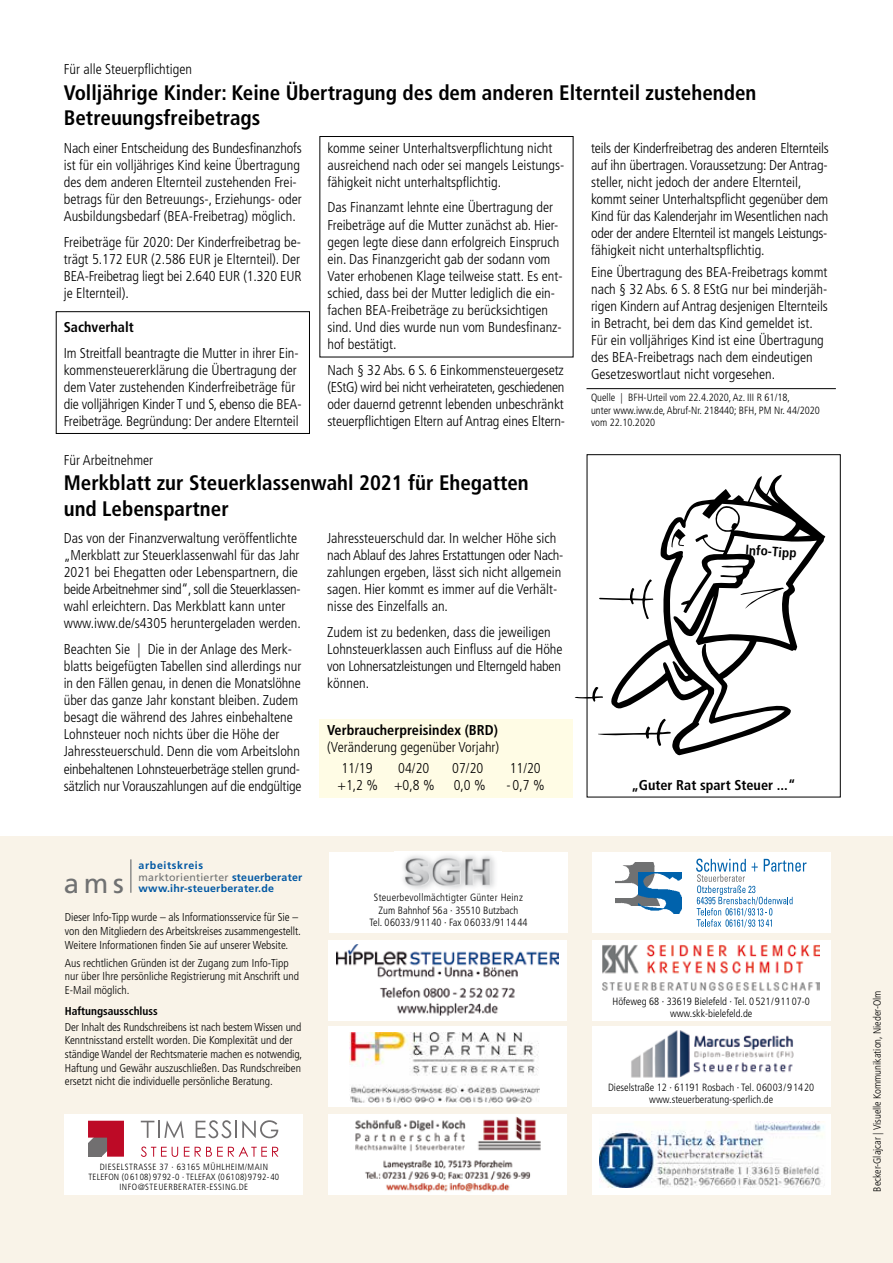
<style>
.page{position:relative;width:893px;height:1263px;background:#fff}
.page>*{position:absolute;margin:0;border:0;box-sizing:border-box;transform-origin:0 0}
.t1{font:27.75px "Frutiger";color:#707172}
.t2{font:700 condensed 21px/25.2px "Frutiger";color:#000}
.t3{font:300 condensed 14.25px/17.1px "Frutiger";color:#000}
.t4{font:700 condensed 14.25px "Frutiger";color:#000}
.t5{font:700 condensed 13.5px "Frutiger";color:#000}
.t6{font:300 condensed 11.4px/13.6px "Frutiger";color:#000}
.t7{font:700 condensed 11.4px "Frutiger";color:#000}
.t8{font:700 10.65px/11.4px "Frutiger";letter-spacing:.025em;color:#0057a3}
.t9{font:300 condensed 10.5px/12px "Frutiger";color:#000;text-align:center}
.t10{font:300 condensed 10.5px/12.6px "Frutiger";letter-spacing:.025em;color:#000;text-align:center}
.t11{font:300 condensed 9px/9.8px "Frutiger";letter-spacing:.05em;color:#000;text-align:center}
.s1{font-weight:400;color:#707172}
</style>
<div class="page">
<div style="left:0;top:836px;width:893px;height:427px;background:#f9f3e8"></div>
<div style="left:592px;top:1026px;width:238px;height:81px;background:#fff"></div>
<div style="left:592px;top:852px;width:238px;height:81px;background:#fff"></div>
<div style="left:329px;top:852px;width:238px;height:81px;background:#fff"></div>
<div style="left:65px;top:1114px;width:238px;height:80px;background:#fff"></div>
<div style="left:328px;top:1114px;width:239px;height:80px;background:#fff"></div>
<div style="left:328px;top:1026px;width:239px;height:81px;background:#fff"></div>
<div style="left:592px;top:1114px;width:238px;height:80px;background:#fff"></div>
<div style="left:328px;top:940px;width:239px;height:81px;background:#fff"></div>
<img style="left:599px;top:1121px;width:226px;height:66px">
<div style="left:592px;top:940px;width:238px;height:81px;background:#fff"></div>
<img style="left:349px;top:1032px;width:191px;height:70px">
<img style="left:403px;top:855px;width:92px;height:35px">
<img style="left:616px;top:862px;width:43px;height:43px">
<img style="left:639px;top:873px;width:43px;height:40px">
<svg style="left:696px;top:858px;width:110px;height:69px"></svg>
<hr style="left:130px;top:859px;width:1px;height:34px;background:#707172">
<svg style="left:141px;top:1146px;width:37px;height:11px"></svg>
<svg style="left:184px;top:1147px;width:94px;height:10px"></svg>
<svg style="left:88px;top:1121px;width:36px;height:36px"></svg>
<div style="left:88px;top:1143px;width:14px;height:14px;background:#716f70"></div>
<svg style="left:196px;top:1120px;width:82px;height:18px"></svg>
<svg style="left:141px;top:1121px;width:43px;height:17px"></svg>
<img style="left:337px;top:944px;width:221px;height:72px">
<img style="left:631px;top:1030px;width:163px;height:48px">
<img style="left:355px;top:1117px;width:186px;height:75px">
<img style="left:602px;top:944px;width:217px;height:47px">
<hr style="left:586px;top:388px;width:250px;height:1px;background:#000">
<div style="left:319px;top:719px;width:254px;height:78px;background:#fffce5"></div>
<div style="left:56px;top:311px;width:254px;height:123px;border:1px solid #000"></div>
<svg style="left:673px;top:475px;width:153px;height:280px"></svg>
<svg style="left:575px;top:488px;width:242px;height:261px"></svg>
<p class="t3" style="left:64px;top:61px;width:130px">Für alle Steuerpflichtigen</p>
<h2 class="t2" style="left:64px;top:80px;width:694px">Volljährige Kinder: Keine Übertragung des dem anderen Elternteil zustehenden<br>Betreuungsfreibetrags</h2>
<p class="t3" style="left:64px;top:139px;width:240px">Nach einer Entscheidung des Bundesfinanzhofs ist für ein volljähriges Kind keine Übertragung des dem anderen Elternteil zustehenden Frei&shy;betrags für den Betreuungs-, Erziehungs- oder Ausbildungsbedarf (BEA-Freibetrag) möglich.</p>
<p class="t3" style="left:64px;top:233px;width:239px;text-align:justify">Freibeträge für 2020: Der Kinderfreibetrag be&shy;trägt 5.172 EUR (2.586 EUR je Elternteil). Der BEA-Freibetrag liegt bei 2.640 EUR (1.320 EUR je Elternteil).</p>
<p class="t4" style="left:64px;top:319px;width:71px">Sachverhalt</p>
<p class="t3" style="left:64px;top:344px;width:239px">Im Streitfall beantragte die Mutter in ihrer Ein&shy;kommensteuererklärung die Übertragung der dem Vater zustehenden Kinderfreibeträge für die volljährigen Kinder T und S, ebenso die BEA-Freibeträge. Begründung: Der andere Elternteil</p>
<p class="t3" style="left:327px;top:139px;width:238px">komme seiner Unterhaltsverpflichtung nicht ausreichend nach oder sei mangels Leistungs&shy;fähigkeit nicht unterhaltspflichtig.</p>
<p class="t3" style="left:327px;top:199px;width:237px">Das Finanzamt lehnte eine Übertragung der Freibeträge auf die Mutter zunächst ab. Hier&shy;gegen legte diese dann erfolgreich Einspruch ein. Das Finanzgericht gab der sodann vom Vater erhobenen Klage teilweise statt. Es ent&shy;schied, dass bei der Mutter lediglich die ein&shy;fachen BEA-Freibeträge zu berücksichtigen sind. Und dies wurde nun vom Bundesfinanz&shy;hof bestätigt.</p>
<p class="t3" style="left:327px;top:362px;width:239px;text-align:justify">Nach § 32 Abs. 6 S. 6 Einkommensteuergesetz (EStG) wird bei nicht verheirateten, geschiedenen oder dauernd getrennt lebenden unbeschränkt steuerpflichtigen Eltern auf Antrag eines Eltern-</p>
<p class="t3" style="left:591px;top:139px;width:239px">teils der Kinderfreibetrag des anderen Elternteils auf ihn übertragen. Voraussetzung: Der Antrag&shy;steller, nicht jedoch der andere Elternteil, kommt seiner Unterhaltspflicht gegenüber dem Kind für das Kalenderjahr im Wesentlichen nach oder der andere Elternteil ist mangels Leistungs&shy;fähigkeit nicht unterhaltspflichtig.</p>
<p class="t3" style="left:591px;top:263px;width:238px">Eine Übertragung des BEA-Freibetrags kommt nach § 32 Abs. 6 S. 8 EStG nur bei minderjäh&shy;rigen Kindern auf Antrag desjenigen Elternteils in Betracht, bei dem das Kind gemeldet ist.<br>Für ein volljähriges Kind ist eine Übertragung des BEA-Freibetrags nach dem eindeutigen Gesetzeswortlaut nicht vorgesehen.</p>
<p class="t9" style="left:591px;top:391px;width:230px;line-height:12.6px;text-align:left">Quelle | BFH-Urteil vom 22.4.2020, Az. III R 61/18,<br>unter www.iww.de, Abruf-Nr. 218440; BFH, PM Nr. 44/2020 vom 22.10.2020</p>
<p class="t3" style="left:64px;top:452px;width:91px">Für Arbeitnehmer</p>
<h2 class="t2" style="left:64px;top:470px;width:467px">Merkblatt zur Steuerklassenwahl 2021 für Ehegatten und Lebenspartner</h2>
<p class="t3" style="left:327px;top:529px;width:238px">Jahressteuerschuld dar. In welcher Höhe sich nach Ablauf des Jahres Erstattungen oder Nach&shy;zahlungen ergeben, lässt sich nicht allgemein sagen. Hier kommt es immer auf die Verhält&shy;nisse des Einzelfalls an.</p>
<p class="t3" style="left:327px;top:623px;width:237px">Zudem ist zu bedenken, dass die jeweiligen Lohnsteuerklassen auch Einfluss auf die Höhe von Lohnersatzleistungen und Elterngeld haben können.</p>
<p class="t4" style="left:327px;top:721px;width:172px">Verbraucherpreisindex (BRD)</p>
<p class="t3" style="left:341px;top:736px;width:159px;line-height:21.3px;text-indent:-14px">(Veränderung gegenüber Vorjahr)<br>11/19</p>
<p class="t3" style="left:64px;top:529px;width:239px">Das von der Finanzverwaltung veröffentlichte „Merkblatt zur Steuerklassenwahl für das Jahr 2021 bei Ehegatten oder Lebenspartnern, die beide Arbeitnehmer sind“, soll die Steuerklassen&shy;wahl erleichtern. Das Merkblatt kann unter www.iww.de/s4305 heruntergeladen werden.</p>
<p class="t3" style="left:64px;top:640px;width:239px">Beachten Sie | Die in der Anlage des Merk&shy;blatts beigefügten Tabellen sind allerdings nur in den Fällen genau, in denen die Monatslöhne über das ganze Jahr konstant bleiben. Zudem besagt die während des Jahres einbehaltene Lohnsteuer noch nichts über die Höhe der Jahressteuerschuld. Denn die vom Arbeitslohn einbehaltenen Lohnsteuerbeträge stellen grund&shy;sätzlich nur Vorauszahlungen auf die endgültige</p>
<p class="t5" style="left:746px;top:542px;width:53px;rotate:4deg">Info-Tipp</p>
<p class="t3" style="left:398px;top:760px;width:33px">04/20</p>
<p class="t3" style="left:452px;top:760px;width:33px">07/20</p>
<p class="t3" style="left:510px;top:760px;width:33px">11/20</p>
<p class="t3" style="left:337px;top:777px;width:99px">+1,2 % +0,8 %</p>
<p class="t3" style="left:454px;top:777px;width:34px">0,0 %</p>
<p class="t3" style="left:506px;top:777px;width:40px">- 0,7 %</p>
<p class="t4" style="left:631px;top:777px;width:165px">„Guter Rat spart Steuer ...“</p>
<h1 class="t1" style="left:64px;top:866px;width:62px">ams</h1>
<p class="t8" style="left:139px;top:860px;width:165px">arbeitskreis<br><span class="s1">marktorientierter</span> steuerberater www.ihr-steuerberater.de</p>
<p class="t6" style="left:65px;top:911px;width:238px">Dieser Info-Tipp wurde – als Informationsservice für Sie – von den Mitgliedern des Arbeitskreises zusammengestellt.<br>Weitere Informationen finden Sie auf unserer Website.</p>
<p class="t6" style="left:65px;top:956px;width:236px">Aus rechtlichen Gründen ist der Zugang zum Info-Tipp nur über Ihre persönliche Registrierung mit Anschrift und<br>E-Mail möglich.</p>
<p class="t7" style="left:65px;top:1004px;width:94px">Haftungsausschluss</p>
<p class="t6" style="left:65px;top:1020px;width:239px">Der Inhalt des Rundschreibens ist nach bestem Wissen und Kenntnisstand erstellt worden. Die Komplexität und der ständige Wandel der Rechtsmaterie machen es notwendig, Haftung und Gewähr auszuschließen. Das Rundschreiben ersetzt nicht die individuelle persönliche Beratung.</p>
<p class="t11" style="left:89px;top:1162px;width:192px">DIESELSTRASSE 37 · 63165 MÜHLHEIM/MAIN<br>TELEFON (0 6108) 9792-0 · TELEFAX (06108) 9792-40<br>INFO@STEUERBERATER-ESSING.DE</p>
<p class="t10" style="left:369px;top:891px;width:159px">Steuerbevollmächtigter Günter Heinz<br>Zum Bahnhof 56 a · 35510 Butzbach<br>Tel. 06033/91140 · Fax 06033/9114 44</p>
<p class="t9" style="left:612px;top:995px;width:199px">Höfeweg 68 · 33619 Bielefeld · Tel. 0521/91107-0 www.skk-bielefeld.de</p>
<p class="t9" style="left:608px;top:1081px;width:208px">Dieselstraße 12 · 61191 Rosbach · Tel. 06003/91420 www.steuerberatung-sperlich.de</p>
<p class="t9" style="left:871px;top:1191px;width:202px;rotate:-90deg">Becker-Glajcar | Visuelle Kommunikation, Nieder-Olm</p>
</div>
